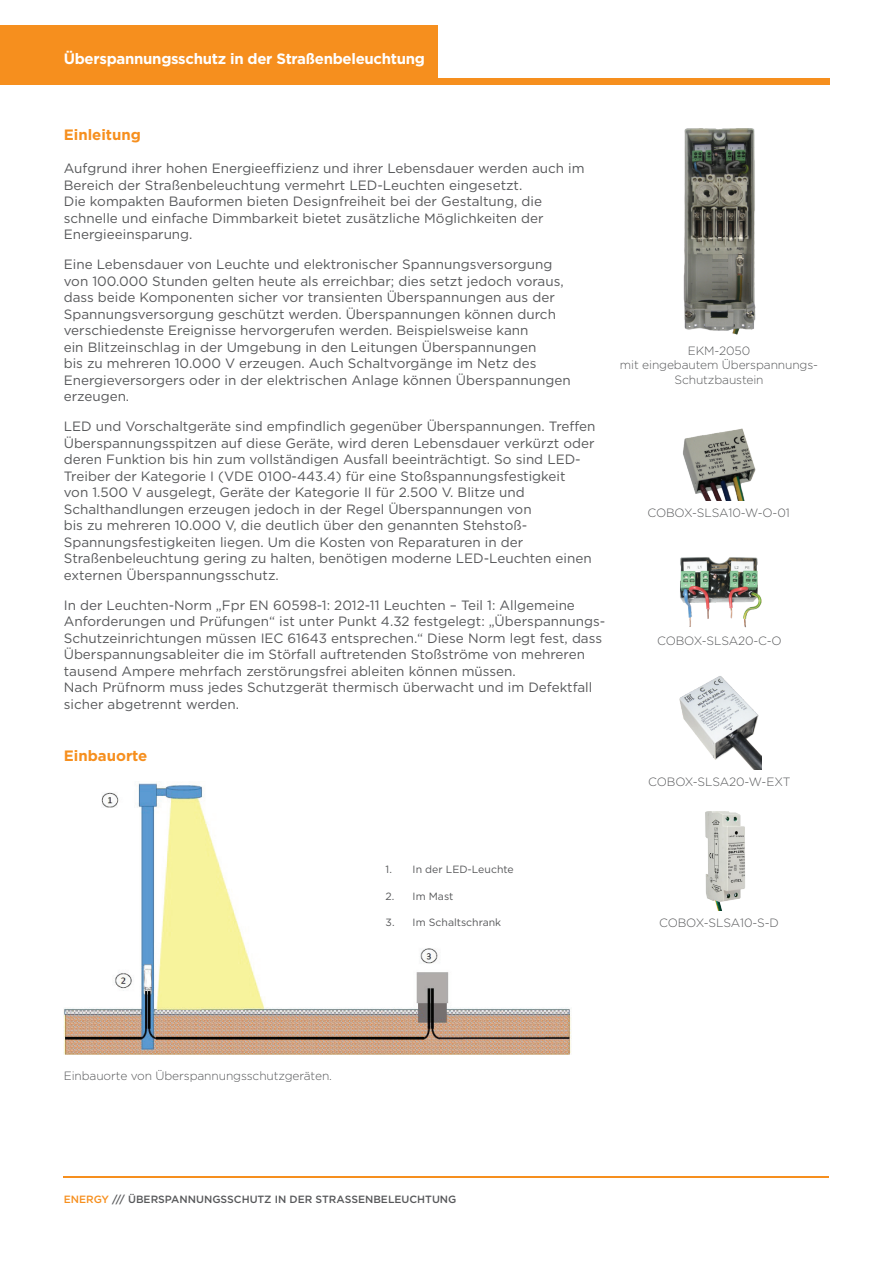
<style>
.page{position:relative;width:893px;height:1263px;background:#fff}
.page>*{position:absolute;margin:0;border:0;box-sizing:border-box;transform-origin:0 0}
.t1{font:700 15px "Gotham";letter-spacing:-.02em;color:#fff}
.t2{font:700 15px "Gotham";color:#f68f1e}
.t3{font:13.5px/16.5px "Gotham";color:#57585a}
.t4{font:300 12px/14.4px "Gotham";letter-spacing:-.01em;color:#57585a;text-align:center}
.t5{font:500 10.5px "Gotham";color:#57585a}
.t6{font:10.5px "Gotham";color:#57585a}
.s1{color:#f68f1e}
</style>
<div class="page">
<img style="left:64px;top:783px;width:508px;height:271px">
<img style="left:679px;top:676px;width:82px;height:94px">
<img style="left:683px;top:128px;width:73px;height:207px">
<img style="left:680px;top:557px;width:82px;height:71px">
<img style="left:683px;top:428px;width:73px;height:72px">
<div style="left:0;top:25px;width:438px;height:56px;background:#f68f1e"></div>
<div style="left:0;top:79px;width:829px;height:6px;background:#f68f1e"></div>
<hr style="left:64px;top:1176px;width:765px;height:1px;background:#f68f1e">
<img style="left:705px;top:812px;width:40px;height:99px">
<p class="t1" style="left:64px;top:48px;width:363px">Überspannungsschutz in der Straßenbeleuchtung</p>
<p class="t2" style="left:64px;top:124px;width:79px">Einleitung</p>
<p class="t3" style="left:64px;top:160px;width:522px">Aufgrund ihrer hohen Energieeffizienz und ihrer Lebensdauer werden auch im Bereich der Straßenbeleuchtung vermehrt LED-Leuchten eingesetzt.<br>Die kompakten Bauformen bieten Designfreiheit bei der Gestaltung, die schnelle und einfache Dimmbarkeit bietet zusätzliche Möglichkeiten der Energieeinsparung.</p>
<p class="t3" style="left:64px;top:256px;width:508px">Eine Lebensdauer von Leuchte und elektronischer Spannungsversorgung von 100.000 Stunden gelten heute als erreichbar; dies setzt jedoch voraus, dass beide Komponenten sicher vor transienten Überspannungen aus der Spannungsversorgung geschützt werden. Überspannungen können durch verschiedenste Ereignisse hervorgerufen werden. Beispielsweise kann<br>ein Blitzeinschlag in der Umgebung in den Leitungen Überspannungen<br>bis zu mehreren 10.000 V erzeugen. Auch Schaltvorgänge im Netz des Energieversorgers oder in der elektrischen Anlage können Überspannungen erzeugen.</p>
<p class="t3" style="left:64px;top:418px;width:533px">LED und Vorschaltgeräte sind empfindlich gegenüber Überspannungen. Treffen Überspannungsspitzen auf diese Geräte, wird deren Lebensdauer verkürzt oder deren Funktion bis hin zum vollständigen Ausfall beeinträchtigt. So sind LED-Treiber der Kategorie I (VDE 0100-443.4) für eine Stoßspannungsfestigkeit<br>von 1.500 V ausgelegt, Geräte der Kategorie II für 2.500 V. Blitze und Schalthandlungen erzeugen jedoch in der Regel Überspannungen von<br>bis zu mehreren 10.000 V, die deutlich über den genannten Stehstoß-Spannungsfestigkeiten liegen. Um die Kosten von Reparaturen in der Straßenbeleuchtung gering zu halten, benötigen moderne LED-Leuchten einen externen Überspannungsschutz.</p>
<p class="t3" style="left:64px;top:596px;width:543px">In der Leuchten-Norm „Fpr EN 60598-1: 2012-11 Leuchten – Teil 1: Allgemeine Anforderungen und Prüfungen“ ist unter Punkt 4.32 festgelegt: „Überspannungs-Schutzeinrichtungen müssen IEC 61643 entsprechen.“ Diese Norm legt fest, dass Überspannungsableiter die im Störfall auftretenden Stoßströme von mehreren tausend Ampere mehrfach zerstörungsfrei ableiten können müssen.<br>Nach Prüfnorm muss jedes Schutzgerät thermisch überwacht und im Defektfall sicher abgetrennt werden.</p>
<p class="t2" style="left:64px;top:746px;width:85px">Einbauorte</p>
<p class="t4" style="left:620px;top:343px;width:200px">EKM-2050<br>mit eingebautem Überspannungs-<br>Schutzbaustein</p>
<p class="t4" style="left:647px;top:505px;width:144px">COBOX-SLSA10-W-O-01</p>
<p class="t4" style="left:657px;top:633px;width:126px">COBOX-SLSA20-C-O</p>
<p class="t4" style="left:648px;top:774px;width:144px">COBOX-SLSA20-W-EXT</p>
<p class="t6" style="left:386px;top:863px;width:130px">1. In der LED-Leuchte</p>
<p class="t6" style="left:386px;top:889px;width:69px">2. Im Mast</p>
<p class="t6" style="left:386px;top:915px;width:117px">3. Im Schaltschrank</p>
<p class="t4" style="left:659px;top:915px;width:121px">COBOX-SLSA10-S-D</p>
<p class="t4" style="left:64px;top:1068px;width:270px">Einbauorte von Überspannungsschutzgeräten.</p>
<p class="t5" style="left:64px;top:1192px;width:394px"><span class="s1">ENERGY</span> /// ÜBERSPANNUNGSSCHUTZ IN DER STRASSENBELEUCHTUNG</p>
</div>
